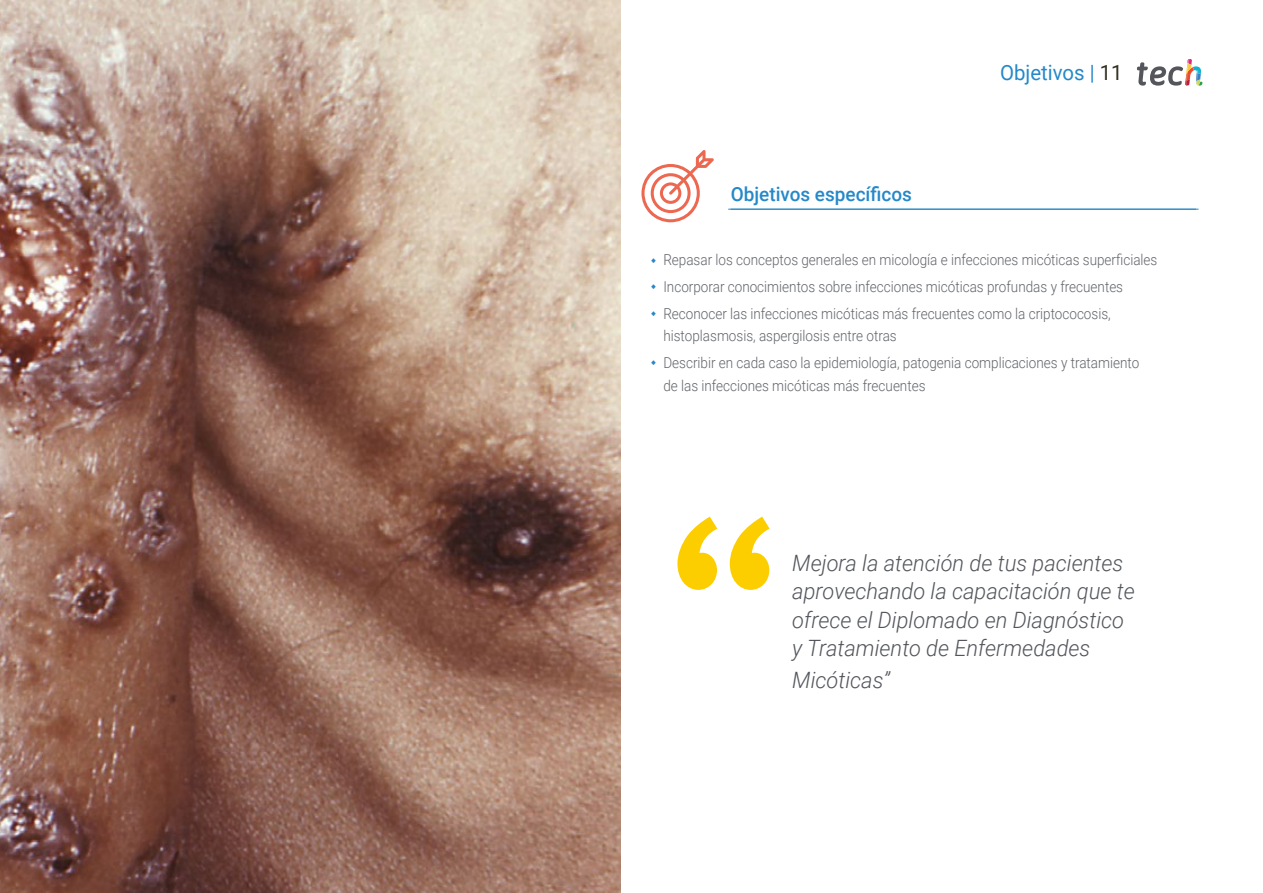
<style>
.page{position:relative;width:1263px;height:893px;background:#fff}
.page>*{position:absolute;margin:0;border:0;box-sizing:border-box;transform-origin:0 0}
.t1{font:italic 300 22.5px/28.5px "Roboto";color:#52555b}
.t2{font:21px "Roboto";color:#2488c9}
.t3{font:500 19.5px "Roboto";color:#2488c9}
.t4{font:300 15px/26.7px "Roboto";color:#61646a;scale:.9 1}
.s1{color:#312e20}
</style>
<div class="page">
<hr style="left:731px;top:209px;width:467px;height:1px;background:#2488c9">
<svg style="left:641px;top:150px;width:73px;height:72px"></svg>
<hr style="left:728px;top:209px;width:468px;height:1px;background:#2488c9">
<img style="left:0;top:0;width:621px;height:893px">
<svg style="left:1137px;top:59px;width:65px;height:27px"></svg>
<svg style="left:677px;top:517px;width:93px;height:73px"></svg>
<h3 class="t3" style="left:731px;top:180px;width:183px">Objetivos específicos</h3>
<h2 class="t2" style="left:1000px;top:57px;width:124px">Objetivos | <span class="s1">11</span></h2>
<p class="t4" style="left:663px;top:246px;width:550px">Repasar los conceptos generales en micología e infecciones micóticas superficiales<br>Incorporar conocimientos sobre infecciones micóticas profundas y frecuentes<br>Reconocer las infecciones micóticas más frecuentes como la criptococosis,</p>
<p class="t4" style="left:663px;top:322px;width:530px">histoplasmosis, aspergilosis entre otras<br>Describir en cada caso la epidemiología, patogenia complicaciones y tratamiento</p>
<p class="t4" style="left:663px;top:371px;width:293px">de las infecciones micóticas más frecuentes</p>
<h1 class="t1" style="left:792px;top:547px;width:344px">Mejora la atención de tus pacientes aprovechando la capacitación que te ofrece el Diplomado en Diagnóstico y Tratamiento de Enfermedades</h1>
<h1 class="t1" style="left:792px;top:665px;width:99px">Micóticas”</h1>
</div>
